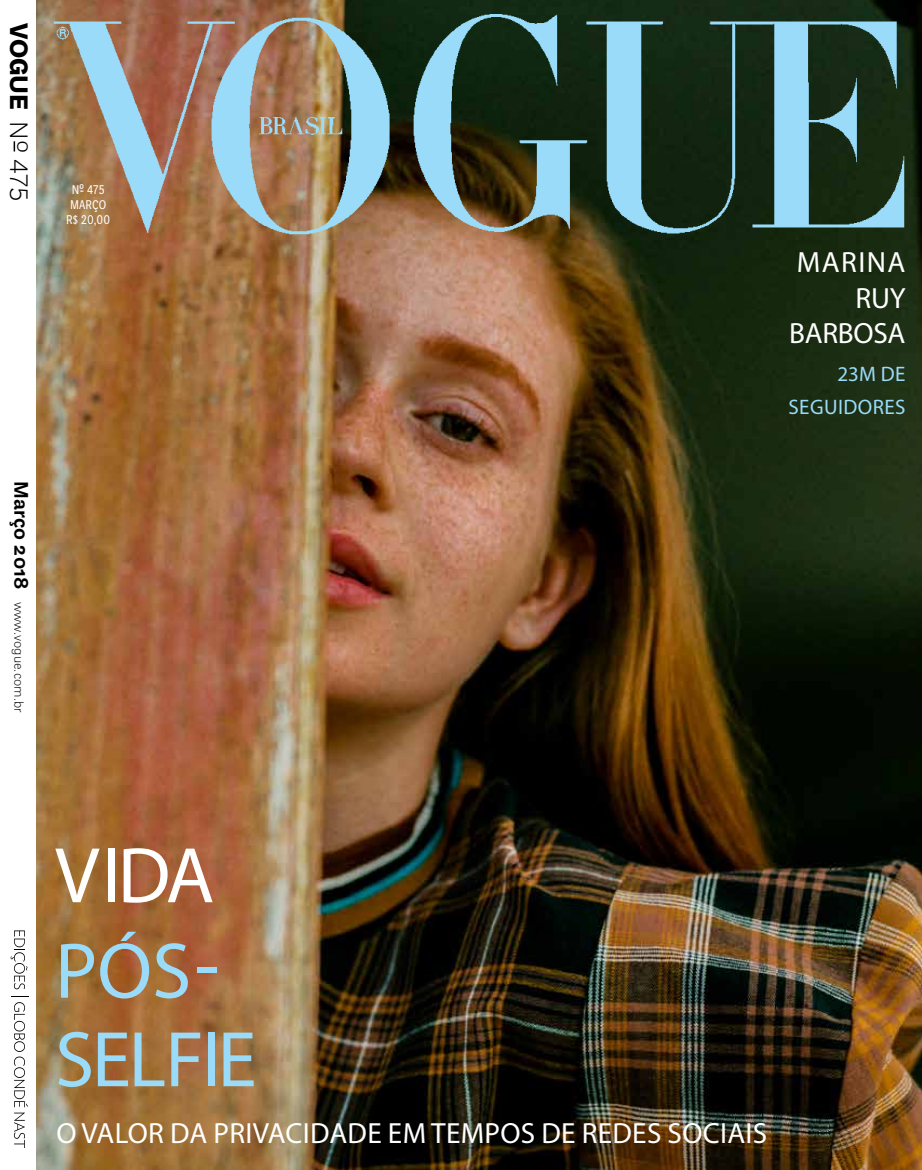
<style>
.page{position:relative;width:922px;height:1170px;background:#fff}
.page>*{position:absolute;margin:0;border:0;box-sizing:border-box;transform-origin:0 0}
.t1{font:79.5px/88.5px "Myriad Pro";letter-spacing:-.025em;color:#9adbf9}
.t2{font:79.5px "Myriad Pro";color:#fff}
.t3{font:29.25px "Myriad Pro";letter-spacing:.01em;color:#fff}
.t4{font:29.25px/35.1px "Myriad Pro";letter-spacing:-.01em;color:#fff;text-align:right}
.t5{font:700 27px "Plan Grotesque Std";letter-spacing:-.01em;color:#000}
.t6{font:21px/33px "Myriad Pro";letter-spacing:.02em;color:#9adbf9}
.t7{font:300 13.5px "Plan Grotesque Std";color:#000}
.t8{font:13.5px/15px "Plan Grotesque Cond Std";letter-spacing:.005em;color:#fff;text-align:center}
.s1{font-weight:300}
.s2{font-weight:500;font-size:21px}
</style>
<div class="page">
<img style="left:37px;top:0;width:885px;height:1169px">
<svg style="left:11px;top:930px;width:16px;height:59px"></svg>
<svg style="left:14px;top:1002px;width:14px;height:145px"></svg>
<img style="left:54px;top:14px;width:850px;height:221px">
<p class="t5" style="left:35px;top:23px;width:180px;rotate:90deg">VOGUE <span class="s1">nº 475</span></p>
<p class="t8" style="left:66px;top:182px;width:45px">NO 475<br>MARÇO<br>R$ 20,00</p>
<p class="t7" style="left:27px;top:480px;width:233px;rotate:90deg"><span class="s2">Março 2018</span> www.vogue.com.br</p>
<p class="t4" style="left:789px;top:244px;width:118px">MARINA<br>RUY<br>BARBOSA</p>
<p class="t6" style="left:788px;top:357px;width:119px;text-indent:49px">23M DE<br>SEGUIDOR</p>
<p class="t6" style="left:884px;top:390px;width:23px">ES</p>
<h1 class="t2" style="left:55px;top:826px;width:109px">VIDA</h1>
<h1 class="t1" style="left:55px;top:925px;width:203px">PÓS-<br>SELFIE</h1>
<p class="t3" style="left:56px;top:1114px;width:273px">O VALOR DA PRIVACIDAD</p>
<p class="t3" style="left:367px;top:1114px;width:401px">E EM TEMPOS DE REDES SOCIAIS</p>
</div>
